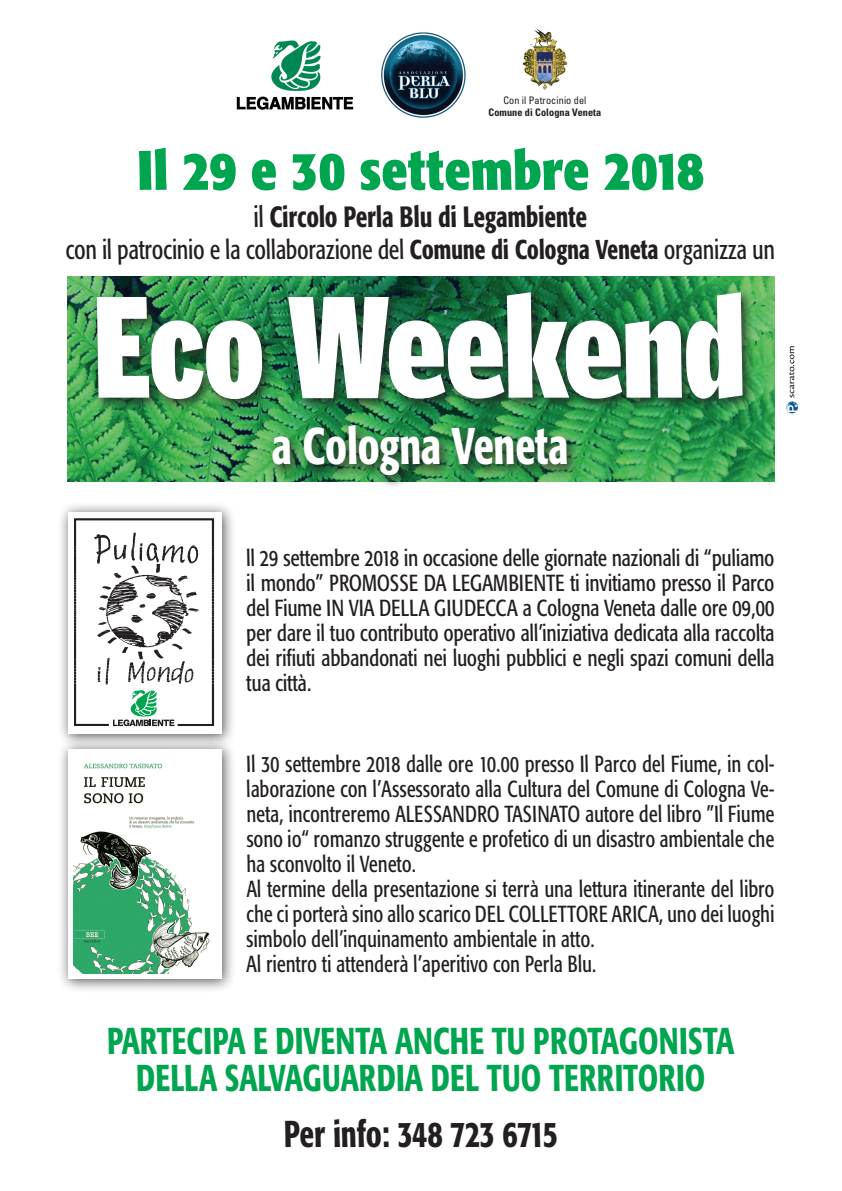
<style>
.page{position:relative;width:842px;height:1191px;background:#fff}
.page>*{position:absolute;margin:0;border:0;box-sizing:border-box;transform-origin:0 0}
.t1{font:139.8px "Griffith Gothic Cond Ultra";color:#fff;scale:.92 1}
.t2{font:700 condensed 55px "Formata";color:#00a54f}
.t3{font:500 condensed 51px "Formata";color:#fff;scale:.85 1}
.t4{font:500 condensed 37px/37px "Formata";color:#00a54f;text-align:center;scale:.85 1}
.t5{font:500 condensed 37px "Formata";color:#231f20;scale:.85 1}
.t6{font:500 condensed 29px "Formata";color:#231f20;scale:.85 1}
.t7{font:condensed 27px "Formata";color:#231f20;scale:.87 1}
.t8{font:condensed 23px/25px "Formata";letter-spacing:.01em;color:#231f20;scale:.87 1}
.t9{font:condensed 23px/25px "Formata";letter-spacing:.01em;color:#231f20;text-align:justify;scale:.9 1}
.t10{font:700 condensed 10.4px "Univers LT Std";color:#231f20}
.t11{font:condensed 10.4px "Univers LT Std";color:#231f20}
.s1{font-weight:400}
.s2{font-weight:500}
</style>
<div class="page">
<img style="left:67px;top:277px;width:707px;height:205px">
<div style="left:90px;top:286px;width:665px;height:201px;background:#231f20;opacity:.75"></div>
<div style="left:57px;top:501px;width:178px;height:246px;background:#231f20;opacity:.75"></div>
<div style="left:68px;top:512px;width:153px;height:221px;background:#fff"></div>
<svg style="left:74px;top:518px;width:140px;height:208px"></svg>
<div style="left:57px;top:738px;width:178px;height:254px;background:#231f20;opacity:.75"></div>
<div style="left:68px;top:749px;width:153px;height:230px;background:#fff"></div>
<img style="left:73px;top:763px;width:137px;height:210px">
<img style="left:236px;top:40px;width:118px;height:70px">
<img style="left:381px;top:32px;width:85px;height:86px">
<img style="left:522px;top:29px;width:46px;height:61px">
<svg style="left:786px;top:346px;width:12px;height:67px"></svg>
<p class="t11" style="left:503px;top:94px;width:85px">Con il Patrocinio del</p>
<p class="t10" style="left:488px;top:106px;width:115px">Comune di Cologna Veneta</p>
<h2 class="t2" style="left:138px;top:136px;width:570px">Il 29 e 30 settembre 2018</h2>
<p class="t6" style="left:254px;top:199px;width:394px"><span class="s1">il</span> Circolo Perla Blu di Legambiente</p>
<p class="t7" style="left:66px;top:234px;width:817px">con il patrocinio e la collaborazione del <span class="s2">Comune di Cologna Veneta</span> organizza un</p>
<h1 class="t1" style="left:95px;top:266px;width:712px">Eco Weekend</h1>
<h3 class="t3" style="left:272px;top:415px;width:351px">a Cologna Veneta</h3>
<p class="t9" style="left:247px;top:546px;width:589px">ll 29 settembre 2018 in occasione delle giornate nazionali di “puliamo il mondo” PROMOSSE DA LEGAMBIENTE ti invitiamo presso il Parco del Fiume IN VIA DELLA GIUDECCA a Cologna Veneta dalle ore 09,00 per dare il tuo contributo operativo all’iniziativa dedicata alla raccolta dei rifiuti abbandonati nei luoghi pubblici e negli spazi comuni della tua città.</p>
<p class="t8" style="left:247px;top:752px;width:609px">Il 30 settembre 2018 dalle ore 10.00 presso Il Parco del Fiume, in col&shy;laborazione con l’Assessorato alla Cultura del Comune di Cologna Ve&shy;neta, incontreremo ALESSANDRO TASINATO autore del libro ”Il Fiume sono io“ romanzo struggente e profetico di un disastro ambientale che ha sconvolto il Veneto.<br>Al termine della presentazione si terrà una lettura itinerante del libro che ci porterà sino allo scarico DEL COLLETTORE ARICA, uno dei luoghi simbolo dell’inquinamento ambientale in atto.<br>Al rientro ti attenderà l’aperitivo con Perla Blu.</p>
<h3 class="t4" style="left:107px;top:1022px;width:739px">PARTECIPA E DIVENTA ANCHE TU PROTAGONISTA<br>DELLA SALVAGUARDIA DEL TUO TERRITORIO</h3>
<h3 class="t5" style="left:284px;top:1111px;width:324px">Per info: 348 723 6715</h3>
</div>
